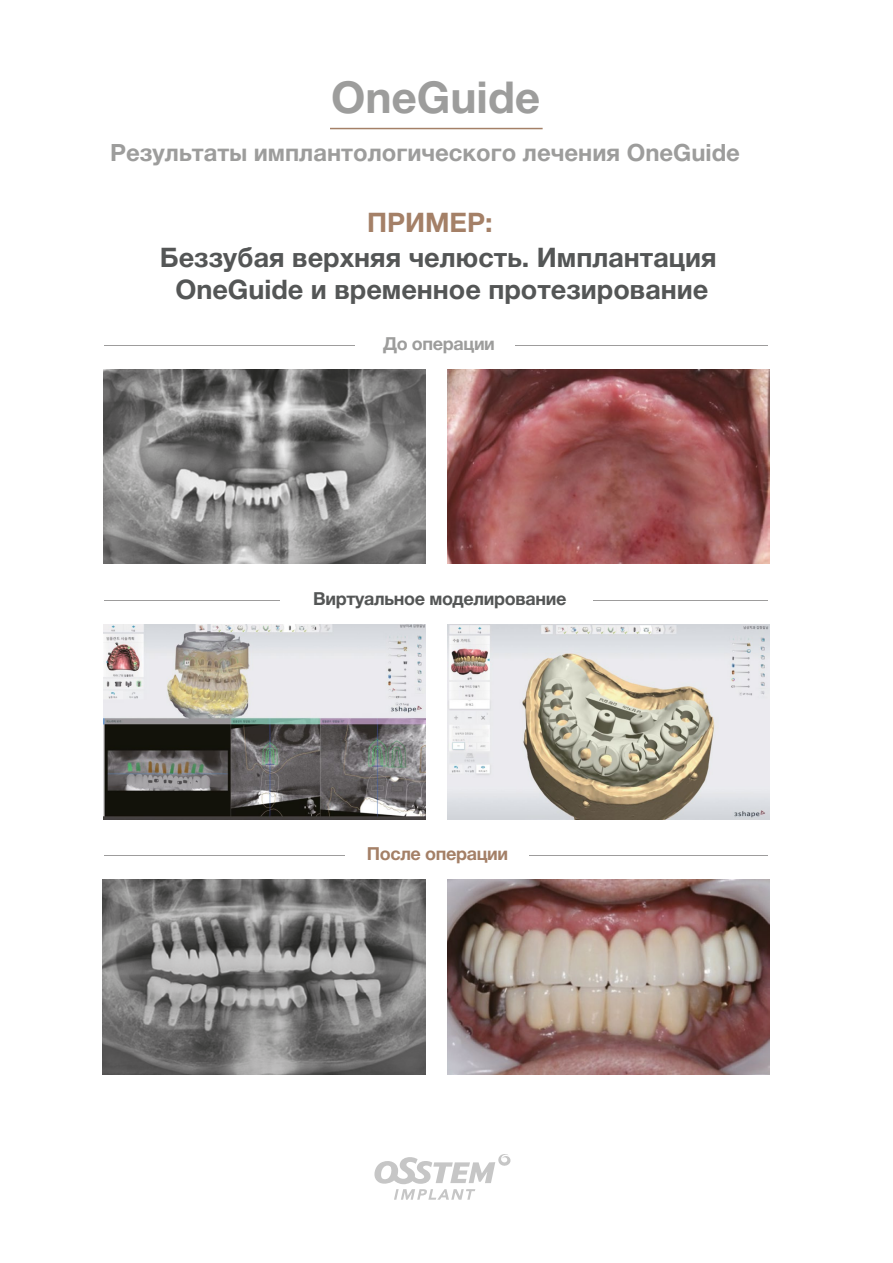
<style>
.page{position:relative;width:893px;height:1263px;background:#fff}
.page>*{position:absolute;margin:0;border:0;box-sizing:border-box;transform-origin:0 0}
.t1{font:700 44.1px "Helvetica Neue Cyr";color:#9d9d9c}
.t2{font:700 27px/32.4px "Helvetica Neue Cyr";color:#545656;text-align:center}
.t3{font:700 27px "Helvetica Neue Cyr";color:#a48067}
.t4{font:700 23.85px "Helvetica Neue Cyr";color:#9d9d9c}
.t5{font:700 18px "Helvetica Neue Cyr";letter-spacing:-.02em;color:#545656}
.t6{font:700 18px "Helvetica Neue Cyr";letter-spacing:-.02em;color:#a48067}
.t7{font:700 18px "Helvetica Neue Cyr";letter-spacing:-.02em;color:#9d9d9c}
</style>
<div class="page">
<img style="left:103px;top:369px;width:322px;height:195px">
<svg style="left:374px;top:1154px;width:137px;height:46px"></svg>
<img style="left:103px;top:624px;width:322px;height:195px">
<img style="left:103px;top:879px;width:322px;height:195px">
<img style="left:447px;top:369px;width:323px;height:195px">
<img style="left:447px;top:624px;width:322px;height:195px">
<img style="left:447px;top:879px;width:323px;height:195px">
<hr style="left:330px;top:128px;width:213px;height:1px;background:#a48067">
<hr style="left:105px;top:345px;width:663px;height:1px;background:#9d9c9c">
<div style="left:355px;top:333px;width:160px;height:25px;background:#fff"></div>
<hr style="left:105px;top:855px;width:663px;height:1px;background:#9d9c9c">
<div style="left:345px;top:843px;width:184px;height:25px;background:#fff"></div>
<hr style="left:105px;top:600px;width:663px;height:1px;background:#9d9c9c">
<div style="left:281px;top:588px;width:312px;height:25px;background:#fff"></div>
<h1 class="t1" style="left:331px;top:73px;width:211px">OneGuide</h1>
<p class="t4" style="left:110px;top:140px;width:631px">Результаты имплантологического лечения OneGuide</p>
<p class="t3" style="left:367px;top:207px;width:127px">ПРИМЕР:</p>
<p class="t2" style="left:160px;top:241px;width:558px">Беззубая верхняя челюсть. Имплантация<br>OneGuide и временное протезирование</p>
<p class="t7" style="left:383px;top:333px;width:113px">До операции</p>
<p class="t5" style="left:313px;top:589px;width:255px">Виртуальное моделирование</p>
<p class="t6" style="left:367px;top:844px;width:143px">После операции</p>
</div>
